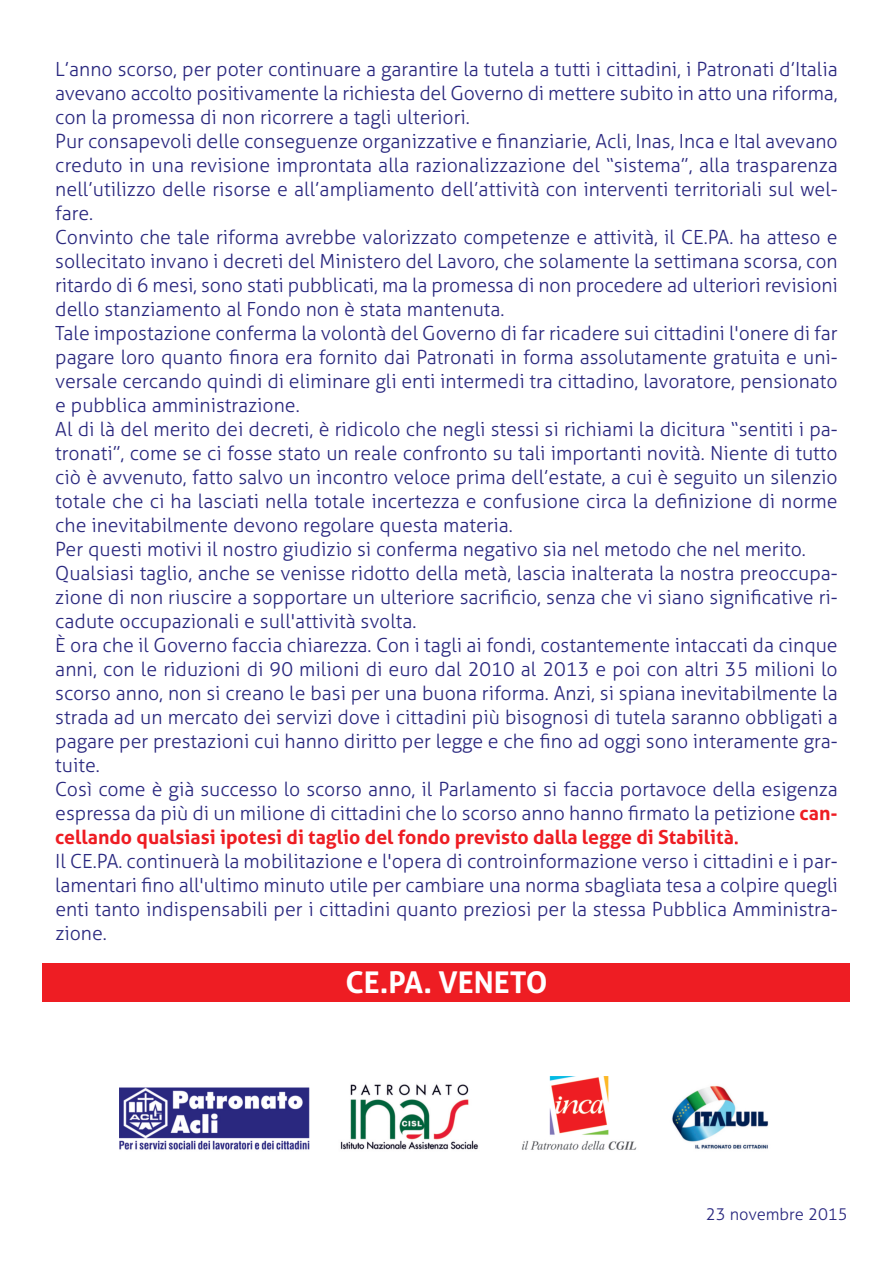
<style>
.page{position:relative;width:893px;height:1263px;background:#fff}
.page>*{position:absolute;margin:0;border:0;box-sizing:border-box;transform-origin:0 0}
.t1{font:700 30px "Aller";color:#fff}
.t2{font:300 19.5px/24px "Aller";color:#2a287f}
.t3{font:300 16.5px "Aller";color:#2a287f}
.s1{font-weight:700;color:#ee1d23}
.s2{color:#ee1d23}
</style>
<div class="page">
<img style="left:120px;top:1076px;width:649px;height:74px">
<div style="left:43px;top:963px;width:807px;height:38px;background:#ee1d23"></div>
<p class="t2" style="left:55px;top:57px;width:784px">L’anno scorso, per poter continuare a garantire la tutela a tutti i cittadini, i Patronati d’Italia avevano accolto positivamente la richiesta del Governo di mettere subito in atto una riforma, con la promessa di non ricorrere a tagli ulteriori.<br>Pur consapevoli delle conseguenze organizzative e finanziarie, Acli, Inas, Inca e Ital avevano creduto in una revisione improntata alla razionalizzazione del “sistema”, alla trasparenza nell’utilizzo delle risorse e all’ampliamento dell’attività con interventi territoriali sul wel&shy;fare.<br>Convinto che tale riforma avrebbe valorizzato competenze e attività, il CE.PA. ha atteso e sollecitato invano i decreti del Ministero del Lavoro, che solamente la settimana scorsa, con ritardo di 6 mesi, sono stati pubblicati, ma la promessa di non procedere ad ulteriori revisioni dello stanziamento al Fondo non è stata mantenuta.<br>Tale impostazione conferma la volontà del Governo di far ricadere sui cittadini l'onere di far pagare loro quanto finora era fornito dai Patronati in forma assolutamente gratuita e uni&shy;versale cercando quindi di eliminare gli enti intermedi tra cittadino, lavoratore, pensionato e pubblica amministrazione.<br>Al di là del merito dei decreti, è ridicolo che negli stessi si richiami la dicitura “sentiti i pa&shy;tronati”, come se ci fosse stato un reale confronto su tali importanti novità. Niente di tutto ciò è avvenuto, fatto salvo un incontro veloce prima dell’estate, a cui è seguito un silenzio totale che ci ha lasciati nella totale incertezza e confusione circa la definizione di norme che inevitabilmente devono regolare questa materia.<br>Per questi motivi il nostro giudizio si conferma negativo sia nel metodo che nel merito.<br>Qualsiasi taglio, anche se venisse ridotto della metà, lascia inalterata la nostra preoccupa&shy;zione di non riuscire a sopportare un ulteriore sacrificio, senza che vi siano significative ri&shy;cadute occupazionali e sull'attività svolta.<br>È ora che il Governo faccia chiarezza. Con i tagli ai fondi, costantemente intaccati da cinque anni, con le riduzioni di 90 milioni di euro dal 2010 al 2013 e poi con altri 35 milioni lo scorso anno, non si creano le basi per una buona riforma. Anzi, si spiana inevitabilmente la strada ad un mercato dei servizi dove i cittadini più bisognosi di tutela saranno obbligati a pagare per prestazioni cui hanno diritto per legge e che fino ad oggi sono interamente gra&shy;tuite.<br>Così come è già successo lo scorso anno, il Parlamento si faccia portavoce della esigenza espressa da più di un milione di cittadini che lo scorso anno hanno firmato la petizione <span class="s1">can&shy;cellando qualsiasi ipotesi di taglio del fondo previsto dalla legge di Stabilità</span><span class="s2">.<br></span>Il CE.PA. continuerà la mobilitazione e l'opera di controinformazione verso i cittadini e i par&shy;lamentari fino all'ultimo minuto utile per cambiare una norma sbagliata tesa a colpire quegli enti tanto indispensabili per i cittadini quanto preziosi per la stessa Pubblica Amministra&shy;zione.</p>
<h1 class="t1" style="left:345px;top:964px;width:204px">CE.PA. VENETO</h1>
<p class="t3" style="left:706px;top:1204px;width:143px">23 novembre 2015</p>
</div>
